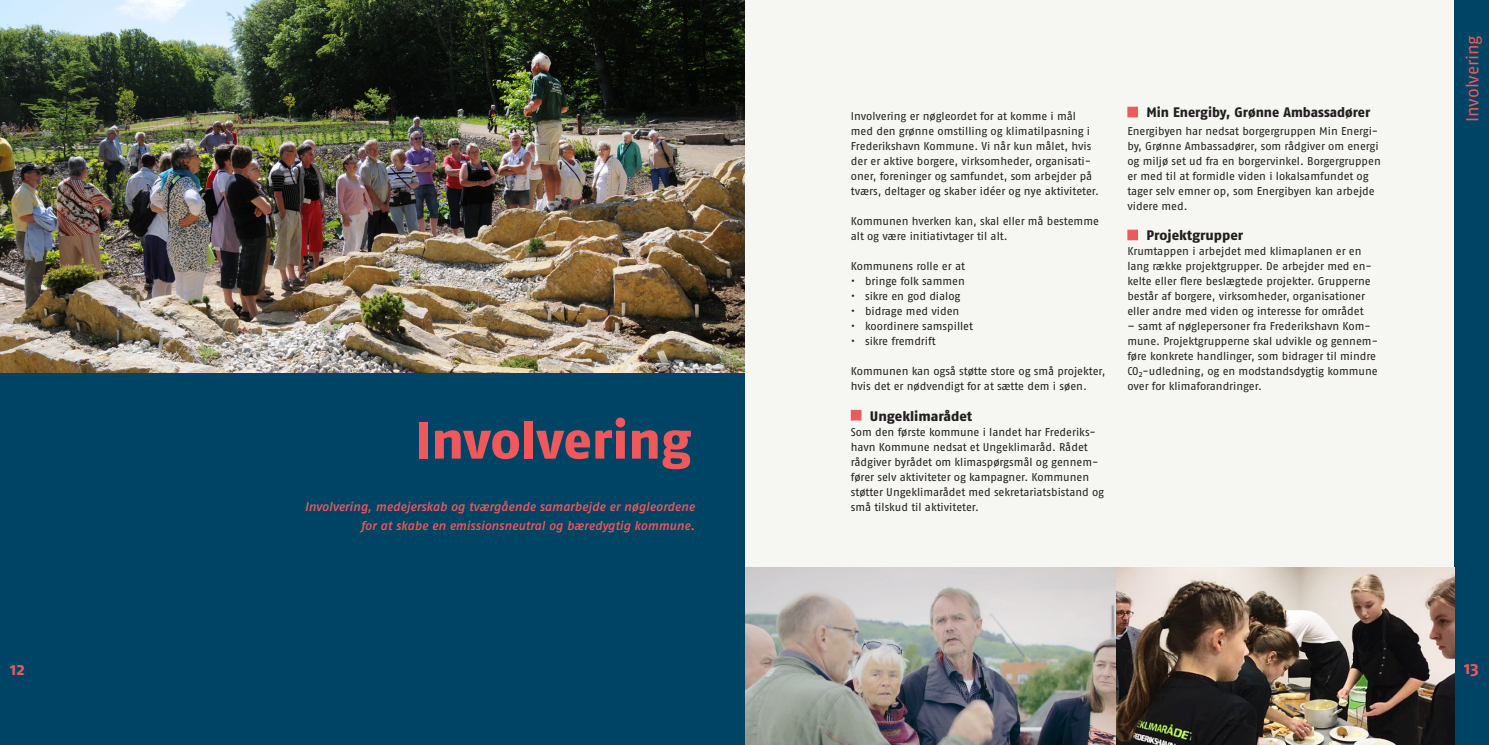
<style>
.page{position:relative;width:1489px;height:745px;background:#fff}
.page>*{position:absolute;margin:0;border:0;box-sizing:border-box;transform-origin:0 0}
.Overskrift{font:800 52.5px "Fago Pro";letter-spacing:-.005em;color:#f0595b}
.Overskrift-2{font:17.5px "Fago Pro";letter-spacing:-.005em;color:#f0595b}
.Overskrift-3{font:700 17.5px "Fago Pro";color:#f0595b}
.Mellemrubrik{font:800 13.75px "Fago Pro";color:#231f20;scale:.96 1}
.Mellemrubrik-2{font:800 13.75px "Fago Pro";color:#231f20}
.Tabeltekst{font:italic 500 12.5px "Fago Pro";letter-spacing:-.005em;color:#f0595b}
.Brødtekst{font:11.25px/15px "Fago Pro";letter-spacing:-.005em;color:#231f20}
</style>
<div class="page">
<div style="left:745px;top:0;width:743px;height:581px;background:#f6f6f3"></div>
<img style="left:744px;top:567px;width:372px;height:177px">
<div style="left:850px;top:409px;width:11px;height:11px;background:#f0595b;border:1px solid #f0595b"></div>
<div style="left:0;top:372px;width:744px;height:372px;background:#004465"></div>
<img style="left:0;top:0;width:744px;height:372px">
<div style="left:1453px;top:0;width:35px;height:744px;background:#004465"></div>
<img style="left:1116px;top:567px;width:337px;height:177px">
<div style="left:1127px;top:107px;width:10px;height:10px;background:#f0595b;border:1px solid #f0595b"></div>
<div style="left:1127px;top:229px;width:10px;height:11px;background:#f0595b;border:1px solid #f0595b"></div>
<p class="Overskrift-3" style="left:10px;top:657px;width:16px">12</p>
<p class="Overskrift" style="left:415px;top:408px;width:278px">Involvering</p>
<p class="Tabeltekst" style="left:305px;top:499px;width:391px">Involvering, medejerskab og tværgående samarbejde er nøgleordene</p>
<p class="Tabeltekst" style="left:361px;top:517px;width:335px">for at skabe en emissionsneutral og bæredygtig kommune.</p>
<p class="Brødtekst" style="left:850px;top:109px;width:249px">Involvering er nøgleordet for at komme i mål med den grønne omstilling og klimatilpasning i Frederikshavn Kommune. Vi når kun målet, hvis der er aktive borgere, virksomheder, organisati&shy;oner, foreninger og samfundet, som arbejder på tværs, deltager og skaber idéer og nye aktiviteter.</p>
<p class="Brødtekst" style="left:850px;top:214px;width:250px">Kommunen hverken kan, skal eller må bestemme alt og være initiativtager til alt.</p>
<p class="Brødtekst" style="left:850px;top:259px;width:116px">Kommunens rolle er at</p>
<p class="Brødtekst" style="left:850px;top:274px;width:115px">• bringe folk sammen</p>
<p class="Brødtekst" style="left:850px;top:289px;width:111px">• sikre en god dialog</p>
<p class="Brødtekst" style="left:850px;top:304px;width:110px">• bidrage med viden</p>
<p class="Brødtekst" style="left:850px;top:319px;width:124px">• koordinere samspillet</p>
<p class="Brødtekst" style="left:850px;top:334px;width:86px">• sikre fremdrift</p>
<p class="Brødtekst" style="left:850px;top:364px;width:256px">Kommunen kan også støtte store og små projekter, hvis det er nødvendigt for at sætte dem i søen.</p>
<p class="Mellemrubrik-2" style="left:870px;top:407px;width:104px">Ungeklimarådet</p>
<p class="Brødtekst" style="left:850px;top:424px;width:255px">Som den første kommune i landet har Frederiks&shy;havn Kommune nedsat et Ungeklimaråd. Rådet rådgiver byrådet om klimaspørgsmål og gennem&shy;fører selv aktiviteter og kampagner. Kommunen støtter Ungeklimarådet med sekretariatsbistand og små tilskud til aktiviteter.</p>
<p class="Mellemrubrik" style="left:1146px;top:104px;width:234px">Min Energiby, Grønne Ambassadører</p>
<p class="Brødtekst" style="left:1127px;top:124px;width:255px">Energibyen har nedsat borgergruppen Min Energi&shy;by, Grønne Ambassadører, som rådgiver om energi og miljø set ud fra en borgervinkel. Borgergruppen er med til at formidle viden i lokalsamfundet og tager selv emner op, som Energibyen kan arbejde videre med.</p>
<p class="Mellemrubrik-2" style="left:1146px;top:227px;width:98px">Projektgrupper</p>
<p class="Brødtekst" style="left:1127px;top:244px;width:246px">Krumtappen i arbejdet med klimaplanen er en lang række projektgrupper. De arbejder med en&shy;kelte eller flere beslægtede projekter. Grupperne består af borgere, virksomheder, organisationer eller andre med viden og interesse for området</p>
<p class="Brødtekst" style="left:1127px;top:319px;width:252px">– samt af nøglepersoner fra Frederikshavn Kom&shy;mune. Projektgrupperne skal udvikle og gennem&shy;føre konkrete handlinger, som bidrager til mindre CO<sub>2</sub>-udledning, og en modstandsdygtig kommune over for klimaforandringer.</p>
<p class="Overskrift-2" style="left:1461px;top:122px;width:88px;rotate:-90deg">Involvering</p>
<p class="Overskrift-3" style="left:1463px;top:656px;width:16px">13</p>
</div>
